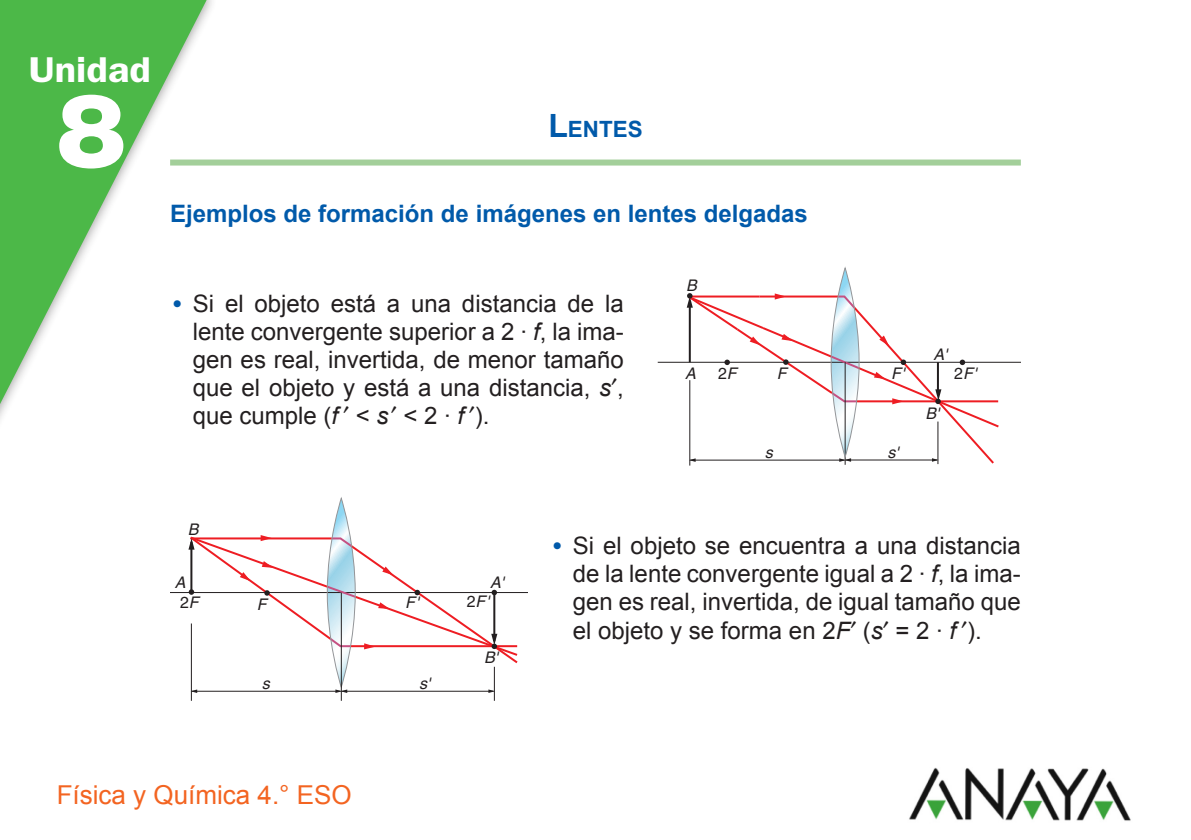
<style>
.page{position:relative;width:1191px;height:840px;background:#fff}
.page>*{position:absolute;margin:0;border:0;box-sizing:border-box;transform-origin:0 0}
.t1{font:900 103.6px "Helvetica Neue LT Std";color:#fff}
.t2{font:600 36px "ITC Franklin Gothic Std";color:#fff;scale:1.1 1}
.Pie_asignatura{font:26px "Arial";color:#f36421}
.Texto_bolos{font:24px/28px "Arial";color:#231f20;text-align:justify}
.Texto_sin_filete{font:700 24px "Arial";color:#015aaa}
.Titulo_general{font:700 22.4px "Arial";color:#015aaa}
.t3{font:italic 16px "Helvetica";color:#231f20}
.t4{font:16px "Helvetica";color:#231f20}
.s1{font-size:32px}
.s2{font-family:"ITC Franklin Gothic Std";font-weight:600;color:#015aaa}
.s3{font-style:italic}
.s4{font-family:"Anaya Math 1"}
.s5{font-style:normal}
</style>
<div class="page">
<img style="left:909px;top:767px;width:222px;height:54px">
<svg style="left:0;top:0;width:206px;height:419px"></svg>
<div style="left:170px;top:159px;width:850px;height:6px;background:#a3cf9a"></div>
<hr style="left:657px;top:361px;width:363px;height:1px;background:#231f20">
<svg style="left:686px;top:266px;width:315px;height:199px"></svg>
<hr style="left:170px;top:591px;width:357px;height:1px;background:#231f20">
<hr style="left:191px;top:623px;width:1px;height:77px;background:#231f20">
<hr style="left:341px;top:592px;width:1px;height:108px;background:#231f20">
<hr style="left:494px;top:666px;width:1px;height:34px;background:#231f20">
<svg style="left:188px;top:497px;width:332px;height:195px"></svg>
<p class="t2" style="left:29px;top:48px;width:112px">Unidad</p>
<p class="t1" style="left:57px;top:69px;width:71px">8</p>
<p class="Titulo_general" style="left:548px;top:116px;width:96px"><span class="s1">L</span>ENTES</p>
<p class="Texto_sin_filete" style="left:170px;top:199px;width:639px">Ejemplos de formación de imágenes en lentes delgadas</p>
<p class="Texto_bolos" style="left:193px;top:289px;width:432px;text-indent:-23px"><span class="s2">•</span> Si el objeto está a una distancia de la lente convergente superior a 2 · <span class="s3">f</span>, la ima&shy;gen es real, invertida, de menor tamaño que el objeto y está a una distancia, <span class="s3">s</span><span class="s4">4</span>, que cumple (<span class="s3">f</span> <span class="s4">4</span> &lt; <span class="s3">s</span><span class="s4">4</span> &lt; 2 · <span class="s3">f</span> <span class="s4">4</span>).</p>
<p class="t3" style="left:686px;top:276px;width:12px">B</p>
<p class="t3" style="left:933px;top:345px;width:15px">A'</p>
<p class="t3" style="left:685px;top:364px;width:12px">A</p>
<p class="t4" style="left:718px;top:364px;width:20px">2<span class="s3">F</span></p>
<p class="t3" style="left:777px;top:364px;width:11px">F</p>
<p class="t3" style="left:954px;top:364px;width:24px"><span class="s5">2</span>F'</p>
<p class="t3" style="left:891px;top:364px;width:15px">F'</p>
<p class="t3" style="left:765px;top:443px;width:9px">s</p>
<p class="t3" style="left:887px;top:443px;width:13px">s'</p>
<p class="t3" style="left:925px;top:403px;width:15px">B'</p>
<p class="t3" style="left:188px;top:520px;width:12px">B</p>
<p class="t3" style="left:175px;top:573px;width:12px">A</p>
<p class="t3" style="left:490px;top:572px;width:15px">A'</p>
<p class="t4" style="left:180px;top:592px;width:20px">2<span class="s3">F</span></p>
<p class="t3" style="left:467px;top:592px;width:24px"><span class="s5">2</span>F'</p>
<p class="t3" style="left:257px;top:594px;width:11px">F</p>
<p class="t3" style="left:405px;top:593px;width:15px">F'</p>
<p class="t3" style="left:262px;top:673px;width:9px">s</p>
<p class="t3" style="left:419px;top:673px;width:13px">s'</p>
<p class="t3" style="left:484px;top:647px;width:15px">B'</p>
<p class="Texto_bolos" style="left:573px;top:531px;width:449px;text-indent:-23px"><span class="s2">•</span> Si el objeto se encuentra a una distancia de la lente convergente igual a 2 · <span class="s3">f</span>, la ima&shy;gen es real, invertida, de igual tamaño que el objeto y se forma en 2<span class="s3">F</span><span class="s4">4</span> (<span class="s3">s</span><span class="s4">4</span> = 2 · <span class="s3">f</span> <span class="s4">4</span>).</p>
<p class="Pie_asignatura" style="left:57px;top:779px;width:297px">Física y Química 4.° ESO</p>
</div>
